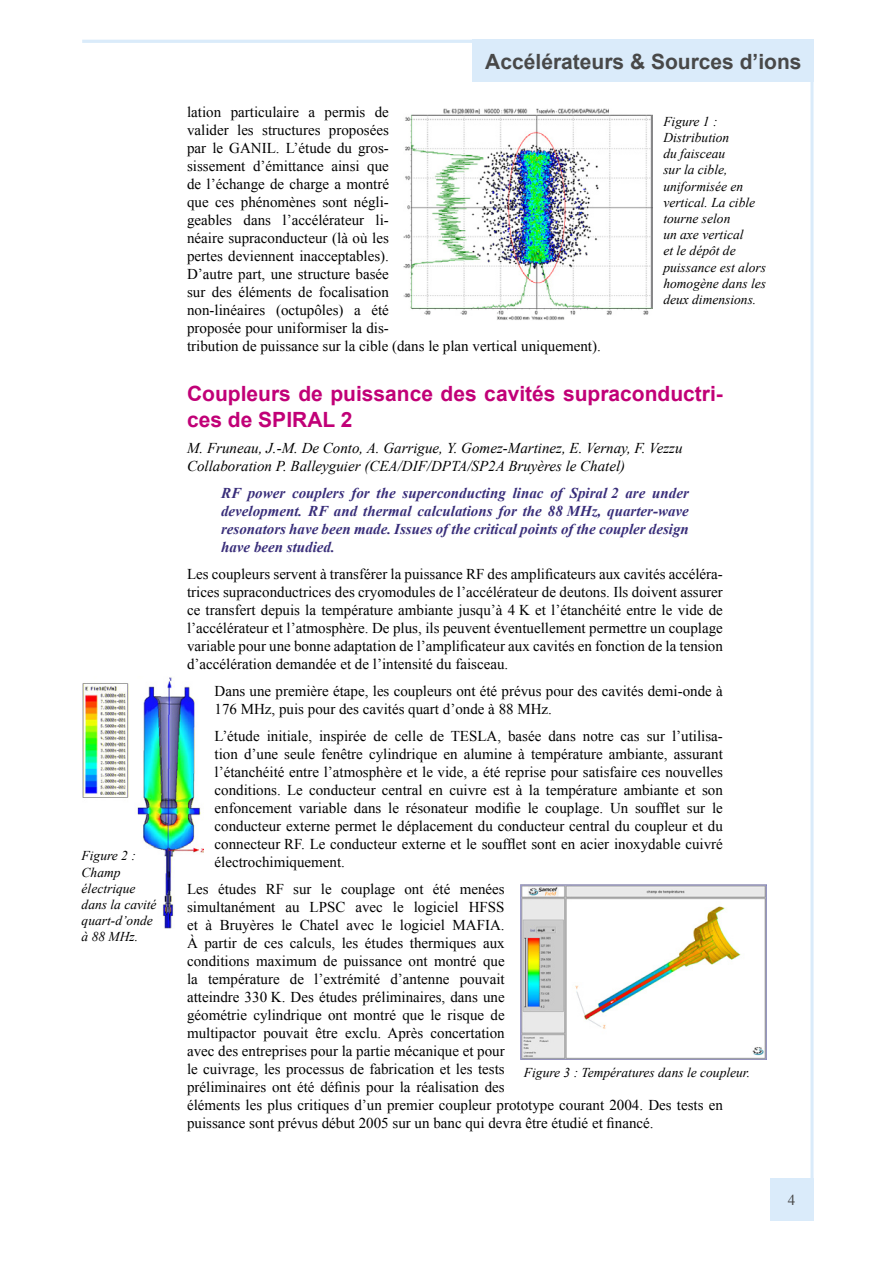
<style>
.page{position:relative;width:893px;height:1263px;background:#fff}
.page>*{position:absolute;margin:0;border:0;box-sizing:border-box;transform-origin:0 0}
.Sous_sous-titre{font:700 21px/25.2px "Arial";color:#c10077}
.t1{font:700 21px "Arial";color:#484848}
.Corps_de_texte{font:15px/18px "Times New Roman";color:#000}
.Abstract{font:italic 700 15px/18px "Times New Roman";color:#392e7a;text-align:justify}
.Collaborateurs{font:italic 15px "Times New Roman";color:#000}
.t2{font:15px "Times New Roman";color:#484848}
.Légende{font:italic 13.5px/16.2px "Times New Roman";color:#000}
</style>
<div class="page">
<hr style="left:810px;top:40px;width:3px;height:1180px;background:#daebfa">
<hr style="left:82px;top:40px;width:731px;height:3px;background:#daebfa">
<div style="left:472px;top:40px;width:341px;height:42px;background:#daebfa"></div>
<div style="left:770px;top:1178px;width:43px;height:42px;background:#daebfa"></div>
<img style="left:82px;top:677px;width:121px;height:251px">
<img style="left:404px;top:108px;width:249px;height:212px">
<img style="left:520px;top:884px;width:247px;height:175px">
<p class="Légende" style="left:82px;top:847px;width:56px">Figure 2 :</p>
<p class="Légende" style="left:82px;top:864px;width:76px">Champ électrique dans la cavité quart-d’onde à 88 MHz.</p>
<h1 class="t1" style="left:485px;top:48px;width:318px">Accélérateurs &amp; Sources d’ions</h1>
<p class="Corps_de_texte" style="left:187px;top:102px;width:415px">lation particulaire a permis de<br>valider les structures proposées<br>par le GANIL. L’étude du gros-<br>sissement d’émittance ainsi que<br>de l’échange de charge a montré<br>que ces phénomènes sont négli-<br>geables dans l’accélérateur li-<br>néaire supraconducteur (là où les<br>pertes deviennent inacceptables).<br>D’autre part, une structure basée<br>sur des éléments de focalisation<br>non-linéaires (octupôles) a été<br>proposée pour uniformiser la dis-<br>tribution de puissance sur la cible (dans le plan vertical uniquement).</p>
<p class="Sous_sous-titre" style="left:187px;top:382px;width:537px">Coupleurs de puissance des cavités supraconductri&shy;ces de SPIRAL 2</p>
<p class="Collaborateurs" style="left:187px;top:438px;width:497px">M. Fruneau, J.-M. De Conto, A. Garrigue, Y. Gomez-Martinez, E. Vernay, F. Vezzu</p>
<p class="Collaborateurs" style="left:187px;top:456px;width:440px">Collaboration P. Balleyguier (CEA/DIF/DPTA/SP2A Bruyères le Chatel)</p>
<p class="Abstract" style="left:221px;top:484px;width:469px">RF power couplers for the superconducting linac of Spiral 2 are under development. RF and thermal calculations for the 88 MHz, quarter-wave resonators have been made. Issues of the critical points of the coupler design have been studied.</p>
<p class="Corps_de_texte" style="left:187px;top:565px;width:537px;text-align:justify">Les coupleurs servent à transférer la puissance RF des amplificateurs aux cavités accéléra&shy;trices supraconductrices des cryomodules de l’accélérateur de deutons. Ils doivent assurer ce transfert depuis la température ambiante jusqu’à 4 K et l’étanchéité entre le vide de l’accélérateur et l’atmosphère. De plus, ils peuvent éventuellement permettre un couplage variable pour une bonne adaptation de l’amplificateur aux cavités en fonction de la tension d’accélération demandée et de l’intensité du faisceau.</p>
<p class="Corps_de_texte" style="left:215px;top:682px;width:510px">Dans une première étape, les coupleurs ont été prévus pour des cavités demi-onde à<br>176 MHz, puis pour des cavités quart d’onde à 88 MHz.</p>
<p class="Corps_de_texte" style="left:215px;top:727px;width:510px;text-align:justify">L’étude initiale, inspirée de celle de TESLA, basée dans notre cas sur l’utilisa&shy;tion d’une seule fenêtre cylindrique en alumine à température ambiante, assurant l’étanchéité entre l’atmosphère et le vide, a été reprise pour satisfaire ces nouvelles conditions. Le conducteur central en cuivre est à la température ambiante et son enfoncement variable dans le résonateur modifie le couplage. Un soufflet sur le conducteur externe permet le déplacement du conducteur central du coupleur et du connecteur RF. Le conducteur externe et le soufflet sont en acier inoxydable cuivré électrochimiquement.</p>
<p class="Corps_de_texte" style="left:187px;top:880px;width:537px">Les études RF sur le couplage ont été menées<br>simultanément au LPSC avec le logiciel HFSS<br>et à Bruyères le Chatel avec le logiciel MAFIA.<br>À partir de ces calculs, les études thermiques aux<br>conditions maximum de puissance ont montré que<br>la température de l’extrémité d’antenne pouvait<br>atteindre 330 K. Des études préliminaires, dans une<br>géométrie cylindrique ont montré que le risque de<br>multipactor pouvait être exclu. Après concertation<br>avec des entreprises pour la partie mécanique et pour<br>le cuivrage, les processus de fabrication et les tests<br>préliminaires ont été définis pour la réalisation des<br>éléments les plus critiques d’un premier coupleur prototype courant 2004. Des tests en puissance sont prévus début 2005 sur un banc qui devra être étudié et financé.</p>
<p class="Légende" style="left:663px;top:113px;width:104px">Figure 1 :<br>Distribution<br>du faisceau<br>sur la cible, uniformisée en vertical. La cible tourne selon<br>un axe vertical<br>et le dépôt de puissance est alors homogène dans les deux dimensions.</p>
<p class="Légende" style="left:524px;top:1064px;width:228px">Figure 3 : Températures dans le coupleur.</p>
<p class="t2" style="left:788px;top:1189px;width:9px">4</p>
</div>
